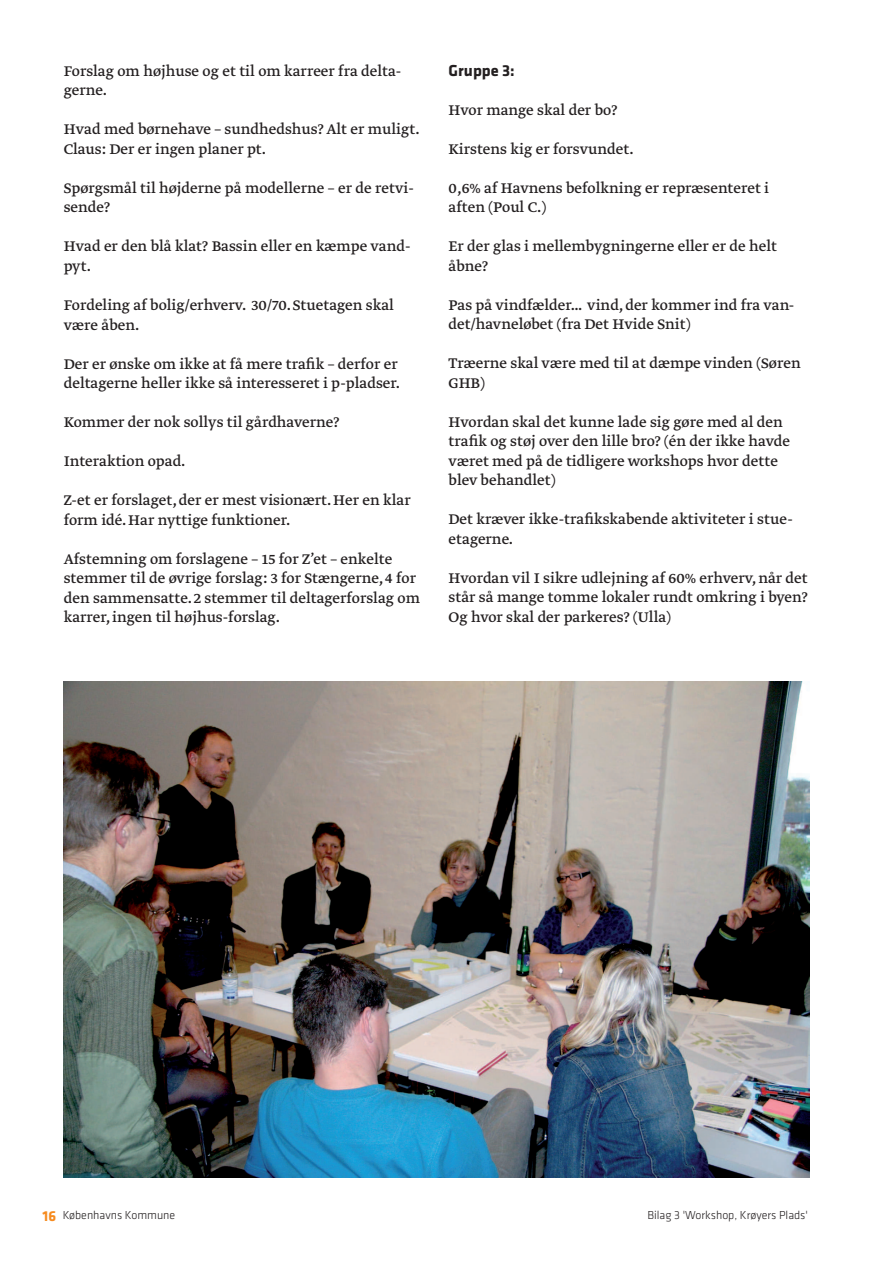
<style>
.page{position:relative;width:893px;height:1263px;background:#fff}
.page>*{position:absolute;margin:0;border:0;box-sizing:border-box;transform-origin:0 0}
.t1{font:16.5px/19.5px "Greta Text";color:#231f20}
.t2{font:700 16.5px "Klavika";color:#231f20}
.t3{font:300 12px "Klavika";color:#231f20}
.s1{font-weight:700;font-size:15px;color:#f68b1f}
</style>
<div class="page">
<img style="left:64px;top:681px;width:745px;height:497px">
<p class="t1" style="left:64px;top:62px;width:339px">Forslag om højhuse og et til om karreer fra delta&shy;gerne.</p>
<p class="t1" style="left:64px;top:121px;width:357px">Hvad med børnehave – sundhedshus? Alt er muligt.<br>Claus: Der er ingen planer pt.</p>
<p class="t1" style="left:64px;top:179px;width:352px">Spørgsmål til højderne på modellerne – er de retvi&shy;sende?</p>
<p class="t1" style="left:64px;top:238px;width:348px">Hvad er den blå klat? Bassin eller en kæmpe vand&shy;pyt.</p>
<p class="t1" style="left:64px;top:296px;width:332px">Fordeling af bolig/erhverv. 30/70. Stuetagen skal være åben.</p>
<p class="t1" style="left:64px;top:355px;width:338px">Der er ønske om ikke at få mere trafik – derfor er deltagerne heller ikke så interesseret i p-pladser.</p>
<p class="t1" style="left:64px;top:413px;width:277px">Kommer der nok sollys til gårdhaverne?</p>
<p class="t1" style="left:64px;top:452px;width:123px">Interaktion opad.</p>
<p class="t1" style="left:64px;top:491px;width:348px">Z-et er forslaget, der er mest visionært. Her en klar form idé. Har nyttige funktioner.</p>
<p class="t1" style="left:64px;top:550px;width:358px">Afstemning om forslagene – 15 for Z’et – enkelte stemmer til de øvrige forslag: 3 for Stængerne, 4 for den sammensatte. 2 stemmer til deltagerforslag om karrer, ingen til højhus-forslag.</p>
<p class="t2" style="left:449px;top:64px;width:68px">Gruppe 3:</p>
<p class="t1" style="left:449px;top:101px;width:170px">Hvor mange skal der bo?</p>
<p class="t1" style="left:449px;top:140px;width:187px">Kirstens kig er forsvundet.</p>
<p class="t1" style="left:449px;top:179px;width:322px">0,6% af Havnens befolkning er repræsenteret i aften (Poul C.)</p>
<p class="t1" style="left:449px;top:238px;width:330px">Er der glas i mellembygningerne eller er de helt åbne?</p>
<p class="t1" style="left:449px;top:296px;width:347px">Pas på vindfælder… vind, der kommer ind fra van&shy;det/havneløbet (fra Det Hvide Snit)</p>
<p class="t1" style="left:449px;top:355px;width:354px">Træerne skal være med til at dæmpe vinden (Søren<br>GHB)</p>
<p class="t1" style="left:449px;top:413px;width:343px">Hvordan skal det kunne lade sig gøre med al den trafik og støj over den lille bro? (én der ikke havde været med på de tidligere workshops hvor dette blev behandlet)</p>
<p class="t1" style="left:449px;top:511px;width:346px">Det kræver ikke-trafikskabende aktiviteter i stue&shy;etagerne.</p>
<p class="t1" style="left:449px;top:569px;width:361px;text-align:justify">Hvordan vil I sikre udlejning af 60% erhverv, når det står så mange tomme lokaler rundt omkring i byen?<br>Og hvor skal der parkeres? (Ulla)</p>
<p class="t3" style="left:43px;top:1211px;width:134px"><span class="s1">16</span> Københavns Kommune</p>
<p class="t3" style="left:647px;top:1210px;width:162px">Bilag 3 'Workshop, Krøyers Plads'</p>
</div>
